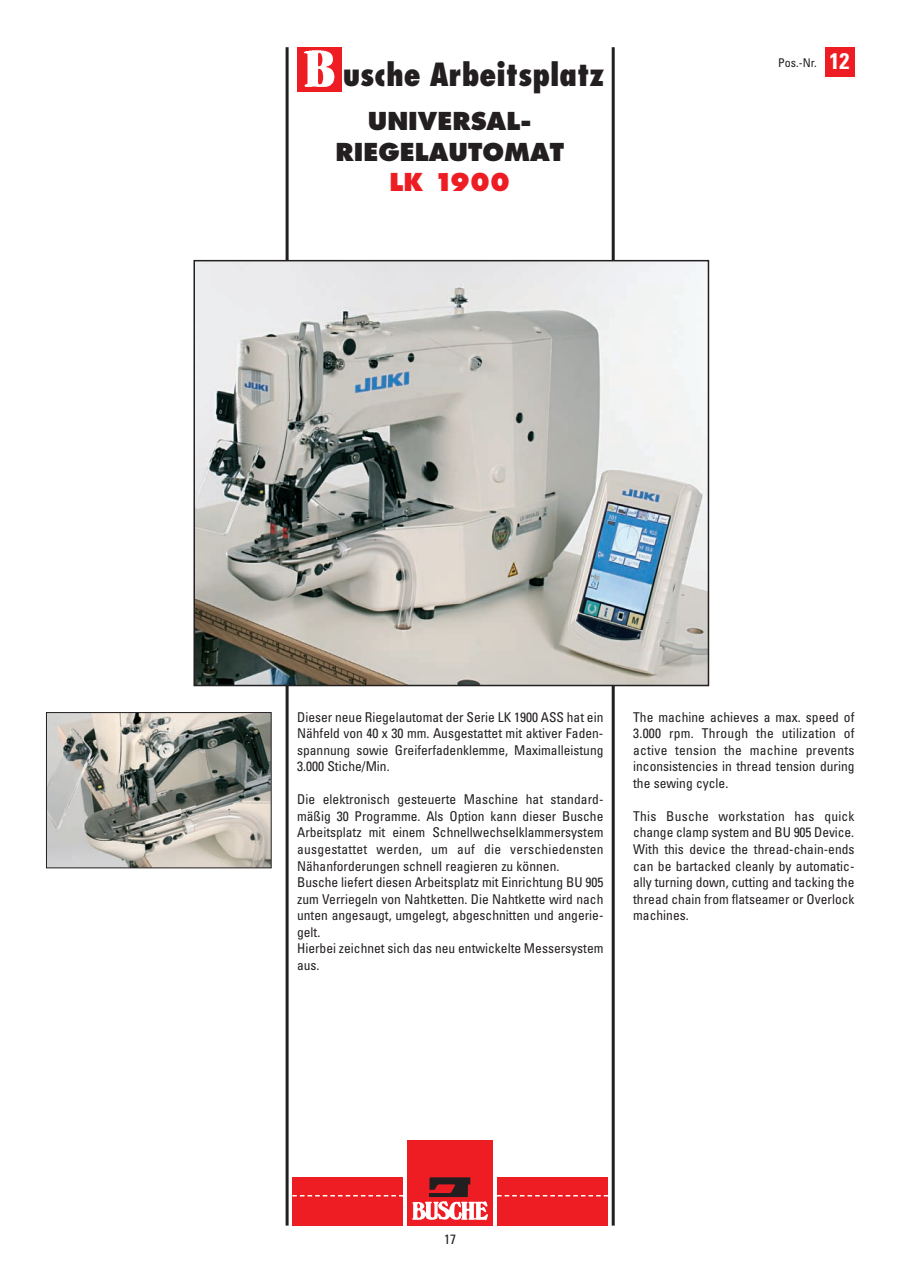
<style>
.page{position:relative;width:902px;height:1272px;background:#fff}
.page>*{position:absolute;margin:0;border:0;box-sizing:border-box;transform-origin:0 0}
.t1{font:800 condensed 31.05px "Futura";color:#231f20}
.t2{font:800 24px/30px "Futura";color:#231f20;text-align:center}
.t3{font:800 24px "Futura";color:#ee1d23}
.t4{font:condensed 13.5px/16.5px "Univers";color:#231f20;text-align:justify}
.t5{font:condensed 12px "Univers";color:#231f20}
.s1{font-weight:700;font-size:22.5px;color:#fff}
</style>
<div class="page">
<hr style="left:285px;top:47px;width:3px;height:1178px;background:#231f20">
<hr style="left:611px;top:47px;width:3px;height:1178px;background:#231f20">
<img style="left:196px;top:263px;width:510px;height:420px">
<div style="left:193px;top:260px;width:516px;height:426px;border:2px solid #231f20"></div>
<div style="left:824px;top:47px;width:30px;height:30px;background:#ee1d23"></div>
<img style="left:48px;top:714px;width:221px;height:152px">
<div style="left:46px;top:712px;width:225px;height:156px;border:1px solid #231f20"></div>
<div style="left:292px;top:1177px;width:111px;height:48px;background:#ee1d23"></div>
<div style="left:497px;top:1177px;width:110px;height:48px;background:#ee1d23"></div>
<svg style="left:292px;top:1195px;width:111px;height:1px"></svg>
<svg style="left:497px;top:1194px;width:111px;height:2px"></svg>
<div style="left:407px;top:1140px;width:86px;height:85px;background:#ee1d23"></div>
<svg style="left:412px;top:1177px;width:76px;height:44px"></svg>
<img style="left:297px;top:47px;width:44px;height:44px">
<h1 class="t1" style="left:343px;top:61px;width:263px">usche Arbeitsplatz</h1>
<h2 class="t2" style="left:335px;top:108px;width:230px">UNIVERSAL-<br>RIEGELAUTOMAT</h2>
<h2 class="t3" style="left:389px;top:171px;width:122px">LK 1900</h2>
<p class="t5" style="left:778px;top:58px;width:73px">Pos.-Nr. <span class="s1">12</span></p>
<p class="t4" style="left:297px;top:710px;width:308px">Dieser neue Riegelautomat der Serie LK 1900 ASS hat ein Nähfeld von 40 x 30 mm. Ausgestattet mit aktiver Faden&shy;spannung sowie Greiferfadenklemme, Maximalleistung 3.000 Stiche/Min.</p>
<p class="t4" style="left:297px;top:792px;width:308px;text-align:left">Die elektronisch gesteuerte Maschine hat standard&shy;mäßig 30 Programme. Als Option kann dieser Busche Arbeitsplatz mit einem Schnellwechselklammersystem ausgestattet werden, um auf die verschiedensten Nähanforderungen schnell reagieren zu können.<br>Busche liefert diesen Arbeitsplatz mit Einrichtung BU 905 zum Verriegeln von Nahtketten. Die Nahtkette wird nach unten angesaugt, umgelegt, abgeschnitten und angerie&shy;gelt.<br>Hierbei zeichnet sich das neu entwickelte Messersystem aus.</p>
<p class="t4" style="left:633px;top:710px;width:223px">The machine achieves a max. speed of 3.000 rpm. Through the utilization of active tension the machine prevents inconsistencies in thread tension during the sewing cycle.</p>
<p class="t4" style="left:633px;top:809px;width:223px">This Busche workstation has quick change clamp system and BU 905 Device.<br>With this device the thread-chain-ends can be bartacked cleanly by automatic&shy;ally turning down, cutting and tacking the thread chain from flatseamer or Overlock machines.</p>
<p class="t4" style="left:444px;top:1231px;width:13px">17</p>
</div>
